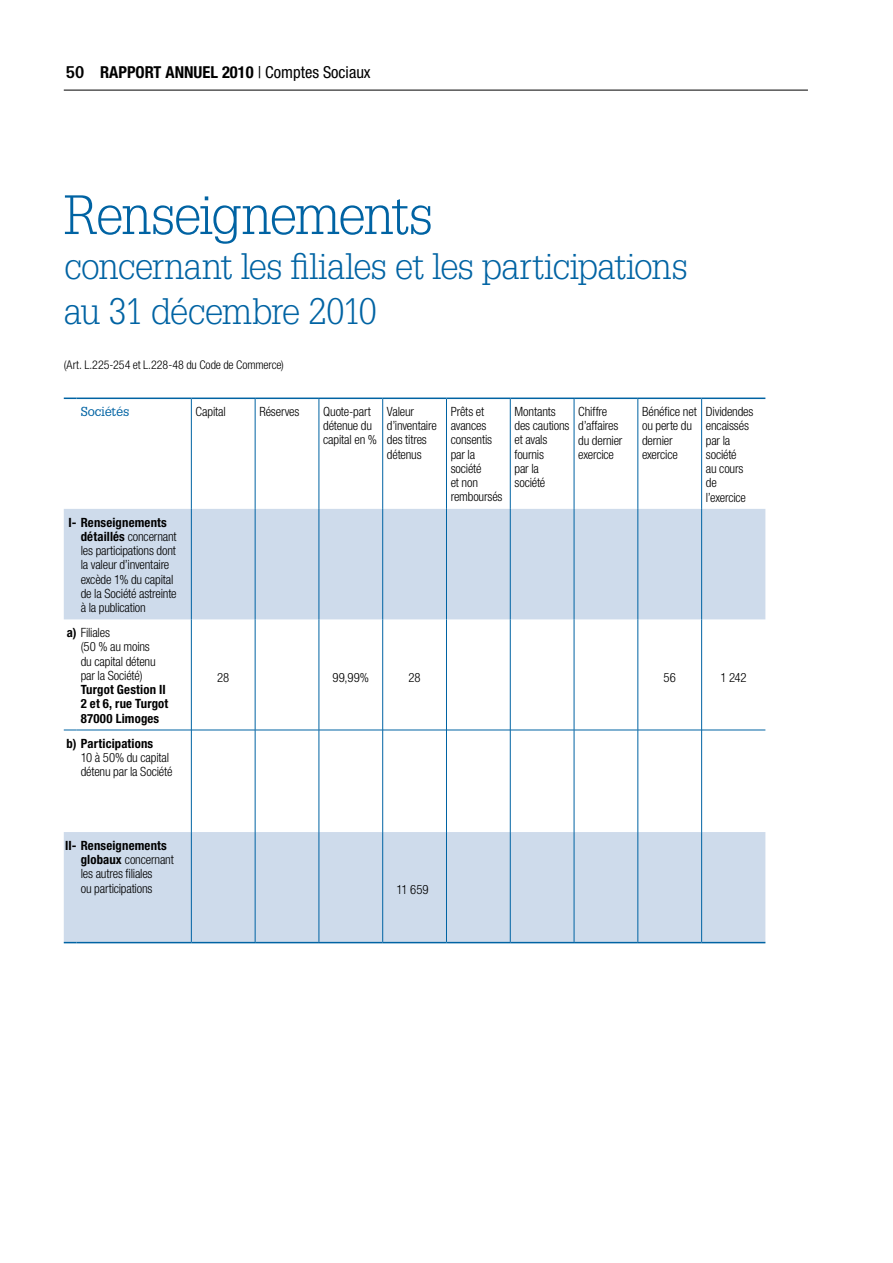
<style>
.page{position:relative;width:893px;height:1263px;background:#fff}
.page>*{position:absolute;margin:0;border:0;box-sizing:border-box;transform-origin:0 0}
.t1{font:300 54px "Glypha LT Std";letter-spacing:-.025em;color:#0063a3}
.t2{font:300 36px/45px "Glypha LT Std";letter-spacing:-.015em;color:#0063a3}
.t3{font:700 condensed 16.5px "Helvetica Neue LT Std";color:#000}
.t4{font:300 condensed 12.75px/14.2px "Helvetica Neue LT Std";letter-spacing:-.015em;color:#000}
.t5{font:700 condensed 12.75px/14.2px "Helvetica Neue LT Std";letter-spacing:.015em;color:#000}
.t6{font:12.75px "Glypha LT Std";letter-spacing:-.01em;color:#0063a3}
.t7{font:300 condensed 12px "Helvetica Neue LT Std";letter-spacing:-.01em;color:#000}
.s1{font-family:"Glypha LT Std";font-stretch:normal}
.s2{font-weight:400}
.s3{font-weight:700}
</style>
<div class="page">
<hr style="left:64px;top:90px;width:744px;height:1px;background:#000">
<svg style="left:64px;top:509px;width:701px;height:433px;fill:#cedbeb"></svg>
<svg style="left:64px;top:397px;width:13px;height:2px"></svg>
<hr style="left:77px;top:397px;width:114px;height:2px;background:#0063a3">
<hr style="left:191px;top:397px;width:64px;height:2px;background:#0063a3">
<hr style="left:255px;top:397px;width:64px;height:2px;background:#0063a3">
<hr style="left:319px;top:397px;width:64px;height:2px;background:#0063a3">
<hr style="left:383px;top:397px;width:63px;height:2px;background:#0063a3">
<hr style="left:446px;top:397px;width:64px;height:2px;background:#0063a3">
<hr style="left:510px;top:397px;width:64px;height:2px;background:#0063a3">
<hr style="left:574px;top:397px;width:64px;height:2px;background:#0063a3">
<hr style="left:638px;top:397px;width:64px;height:2px;background:#0063a3">
<hr style="left:702px;top:397px;width:63px;height:2px;background:#0063a3">
<svg style="left:64px;top:730px;width:13px;height:1px"></svg>
<hr style="left:77px;top:730px;width:114px;height:1px;background:#0063a3">
<hr style="left:192px;top:730px;width:63px;height:1px;background:#0063a3">
<hr style="left:255px;top:730px;width:64px;height:1px;background:#0063a3">
<hr style="left:319px;top:730px;width:63px;height:1px;background:#0063a3">
<hr style="left:383px;top:730px;width:63px;height:1px;background:#0063a3">
<hr style="left:447px;top:730px;width:63px;height:1px;background:#0063a3">
<hr style="left:510px;top:730px;width:64px;height:1px;background:#0063a3">
<hr style="left:574px;top:730px;width:64px;height:1px;background:#0063a3">
<hr style="left:638px;top:730px;width:63px;height:1px;background:#0063a3">
<hr style="left:702px;top:730px;width:63px;height:1px;background:#0063a3">
<hr style="left:191px;top:399px;width:1px;height:110px;background:#0063a3">
<hr style="left:255px;top:399px;width:1px;height:110px;background:#0063a3">
<hr style="left:319px;top:399px;width:1px;height:110px;background:#0063a3">
<hr style="left:382px;top:399px;width:1px;height:110px;background:#0063a3">
<hr style="left:446px;top:399px;width:1px;height:110px;background:#0063a3">
<hr style="left:510px;top:399px;width:1px;height:110px;background:#0063a3">
<hr style="left:574px;top:399px;width:1px;height:110px;background:#0063a3">
<hr style="left:638px;top:399px;width:1px;height:110px;background:#0063a3">
<hr style="left:701px;top:399px;width:1px;height:110px;background:#0063a3">
<hr style="left:191px;top:509px;width:1px;height:110px;background:#0063a3">
<hr style="left:255px;top:509px;width:1px;height:110px;background:#0063a3">
<hr style="left:319px;top:509px;width:1px;height:110px;background:#0063a3">
<hr style="left:382px;top:509px;width:1px;height:110px;background:#0063a3">
<hr style="left:446px;top:509px;width:1px;height:110px;background:#0063a3">
<hr style="left:510px;top:509px;width:1px;height:110px;background:#0063a3">
<hr style="left:574px;top:509px;width:1px;height:110px;background:#0063a3">
<hr style="left:638px;top:509px;width:1px;height:110px;background:#0063a3">
<hr style="left:701px;top:509px;width:1px;height:110px;background:#0063a3">
<hr style="left:191px;top:619px;width:1px;height:111px;background:#0063a3">
<hr style="left:255px;top:619px;width:1px;height:111px;background:#0063a3">
<hr style="left:319px;top:619px;width:1px;height:111px;background:#0063a3">
<hr style="left:382px;top:619px;width:1px;height:111px;background:#0063a3">
<hr style="left:446px;top:619px;width:1px;height:111px;background:#0063a3">
<hr style="left:510px;top:619px;width:1px;height:111px;background:#0063a3">
<hr style="left:574px;top:619px;width:1px;height:111px;background:#0063a3">
<hr style="left:638px;top:619px;width:1px;height:111px;background:#0063a3">
<hr style="left:701px;top:619px;width:1px;height:111px;background:#0063a3">
<hr style="left:191px;top:730px;width:1px;height:102px;background:#0063a3">
<hr style="left:255px;top:730px;width:1px;height:102px;background:#0063a3">
<hr style="left:319px;top:730px;width:1px;height:102px;background:#0063a3">
<hr style="left:382px;top:730px;width:1px;height:102px;background:#0063a3">
<hr style="left:446px;top:730px;width:1px;height:102px;background:#0063a3">
<hr style="left:510px;top:730px;width:1px;height:102px;background:#0063a3">
<hr style="left:574px;top:730px;width:1px;height:102px;background:#0063a3">
<hr style="left:638px;top:730px;width:1px;height:102px;background:#0063a3">
<hr style="left:701px;top:730px;width:1px;height:102px;background:#0063a3">
<hr style="left:191px;top:832px;width:1px;height:110px;background:#0063a3">
<hr style="left:255px;top:832px;width:1px;height:110px;background:#0063a3">
<hr style="left:319px;top:832px;width:1px;height:110px;background:#0063a3">
<hr style="left:382px;top:832px;width:1px;height:110px;background:#0063a3">
<hr style="left:446px;top:832px;width:1px;height:110px;background:#0063a3">
<hr style="left:510px;top:832px;width:1px;height:110px;background:#0063a3">
<hr style="left:574px;top:832px;width:1px;height:110px;background:#0063a3">
<hr style="left:638px;top:832px;width:1px;height:110px;background:#0063a3">
<hr style="left:701px;top:832px;width:1px;height:110px;background:#0063a3">
<svg style="left:64px;top:942px;width:13px;height:1px"></svg>
<hr style="left:77px;top:942px;width:114px;height:1px;background:#0063a3">
<hr style="left:191px;top:942px;width:64px;height:1px;background:#0063a3">
<hr style="left:255px;top:942px;width:64px;height:1px;background:#0063a3">
<hr style="left:319px;top:942px;width:64px;height:1px;background:#0063a3">
<hr style="left:383px;top:942px;width:63px;height:1px;background:#0063a3">
<hr style="left:446px;top:942px;width:64px;height:1px;background:#0063a3">
<hr style="left:510px;top:942px;width:64px;height:1px;background:#0063a3">
<hr style="left:574px;top:942px;width:64px;height:1px;background:#0063a3">
<hr style="left:638px;top:942px;width:64px;height:1px;background:#0063a3">
<hr style="left:702px;top:942px;width:63px;height:1px;background:#0063a3">
<p class="t3" style="left:66px;top:62px;width:306px"><span class="s1">50</span> Rapport annuel 2010 <span class="s2">| Comptes Sociaux</span></p>
<h1 class="t1" style="left:64px;top:184px;width:371px">Renseignements</h1>
<h2 class="t2" style="left:64px;top:244px;width:625px">concernant les filiales et les participations au 31 décembre 2010</h2>
<p class="t7" style="left:64px;top:358px;width:222px">(Art. L.225-254 et L.228-48 du Code de Commerce)</p>
<p class="t6" style="left:81px;top:404px;width:50px">Sociétés</p>
<p class="t4" style="left:196px;top:404px;width:32px">Capital</p>
<p class="t4" style="left:259px;top:404px;width:42px">Réserves</p>
<p class="t4" style="left:323px;top:404px;width:55px">Quote-part détenue du capital en %</p>
<p class="t4" style="left:387px;top:404px;width:51px">Valeur d’inventaire des titres détenus</p>
<p class="t4" style="left:451px;top:404px;width:53px">Prêts et avances consentis par la société<br>et non remboursés</p>
<p class="t4" style="left:514px;top:404px;width:56px">Montants des cautions et avals fournis<br>par la société</p>
<p class="t4" style="left:578px;top:404px;width:46px">Chiffre d’affaires du dernier exercice</p>
<p class="t4" style="left:642px;top:404px;width:56px">Bénéfice net ou perte du dernier exercice</p>
<p class="t4" style="left:706px;top:404px;width:49px">Dividendes encaissés par la société<br>au cours de l’exercice</p>
<p class="t4" style="left:81px;top:515px;width:97px;text-indent:-12px"><span class="s3">I- Renseignements détaillés</span> concernant les participations dont la valeur d’inventaire excède 1% du capital de la Société astreinte à la publication</p>
<p class="t4" style="left:81px;top:625px;width:76px;text-indent:-14px"><span class="s3">a)</span> Filiales<br>(50 % au moins du capital détenu par la Société)</p>
<p class="t5" style="left:81px;top:682px;width:89px">Turgot Gestion II<br>2 et 6, rue Turgot<br>87000 Limoges</p>
<p class="t4" style="left:217px;top:670px;width:14px">28</p>
<p class="t4" style="left:333px;top:670px;width:38px">99,99%</p>
<p class="t4" style="left:408px;top:670px;width:14px">28</p>
<p class="t4" style="left:664px;top:670px;width:14px">56</p>
<p class="t4" style="left:720px;top:670px;width:28px">1 242</p>
<p class="t5" style="left:67px;top:736px;width:88px">b) Participations</p>
<p class="t4" style="left:81px;top:750px;width:93px">10 à 50% du capital détenu par la Société</p>
<p class="t4" style="left:81px;top:838px;width:95px;text-indent:-16px"><span class="s3">II- Renseignements globaux</span> concernant les autres filiales<br>ou participations</p>
<p class="t4" style="left:396px;top:882px;width:34px">11 659</p>
</div>
